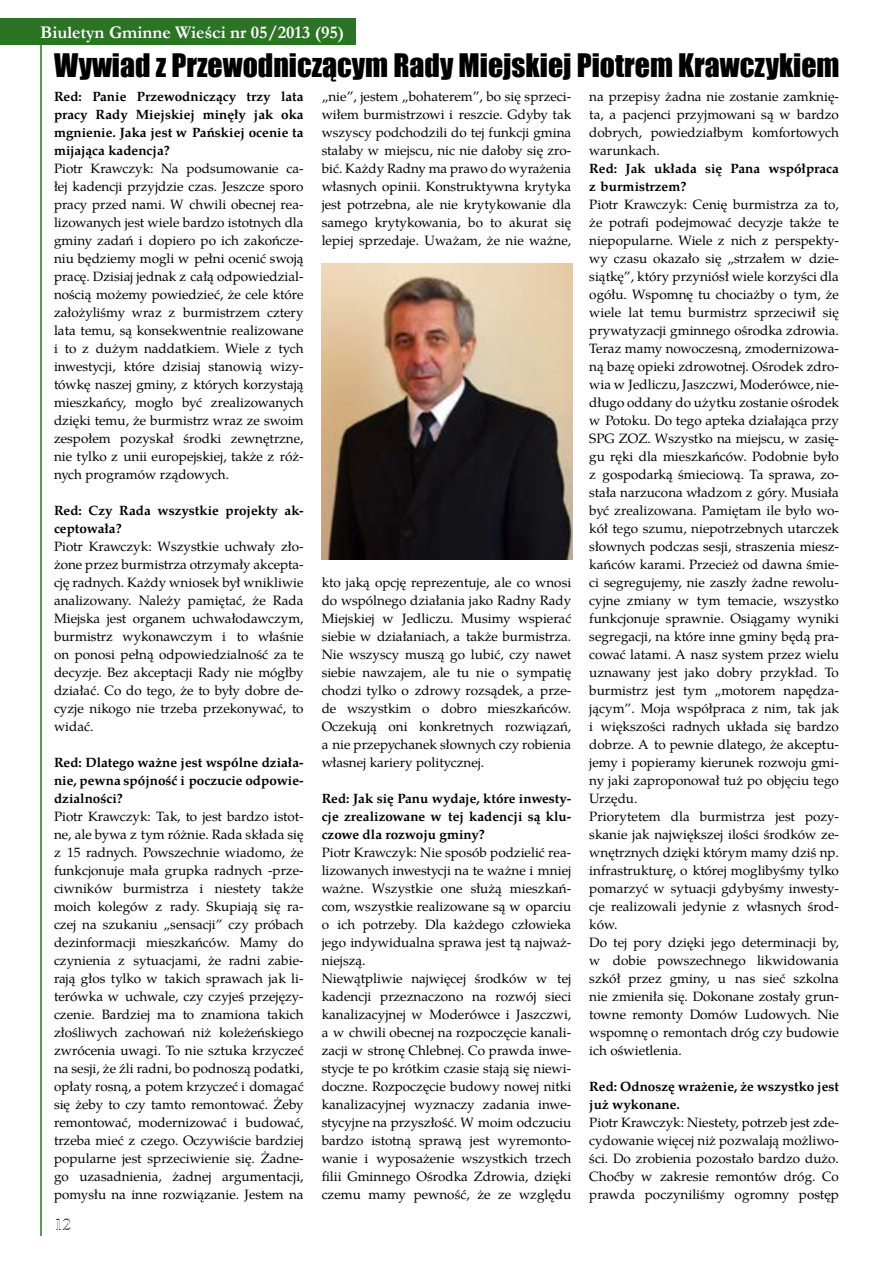
<style>
.page{position:relative;width:893px;height:1263px;background:#fff}
.page>*{position:absolute;margin:0;border:0;box-sizing:border-box;transform-origin:0 0}
.t1{font:29.7px "Impact";color:#000}
.t2{font:700 18px "Garamond";color:#fff}
.t3{font:18px "Minion Pro";color:#000}
.t4{font:13.5px/18px "Te X Gyre Pagella";color:#000;text-align:justify}
.t5{font:700 13.5px/18px "Te X Gyre Pagella";color:#000;text-align:justify}
</style>
<div class="page">
<hr style="left:40px;top:27px;width:2px;height:1209px;background:#2b7424">
<div style="left:0;top:20px;width:355px;height:25px;background:#2b7424"></div>
<svg style="left:47px;top:18px;width:309px;height:27px"></svg>
<img style="left:322px;top:264px;width:250px;height:295px">
<h2 class="t2" style="left:40px;top:17px;width:305px">Biuletyn Gminne Wieści nr 02/2014 (98)</h2>
<h2 class="t2" style="left:40px;top:20px;width:305px">Biuletyn Gminne Wieści nr 05/2013 (95)</h2>
<h1 class="t1" style="left:54px;top:42px;width:787px">Wywiad z Przewodniczącym Rady Miejskiej Piotrem Krawczykiem</h1>
<p class="t5" style="left:54px;top:87px;width:251px">Red: Panie Przewodniczący trzy lata pracy Rady Miejskiej minęły jak oka mgnienie. Jaka jest w Pańskiej ocenie ta mijająca kadencja?</p>
<p class="t4" style="left:54px;top:159px;width:251px">Piotr Krawczyk: Na podsumowanie ca&shy;łej kadencji przyjdzie czas. Jeszcze sporo pracy przed nami. W chwili obecnej rea&shy;lizowanych jest wiele bardzo istotnych dla gminy zadań i dopiero po ich zakończe&shy;niu będziemy mogli w pełni ocenić swoją pracę. Dzisiaj jednak z całą odpowiedzial&shy;nością możemy powiedzieć, że cele które założyliśmy wraz z burmistrzem cztery lata temu, są konsekwentnie realizowane i to z dużym naddatkiem. Wiele z tych inwestycji, które dzisiaj stanowią wizy&shy;tówkę naszej gminy, z których korzystają mieszkańcy, mogło być zrealizowanych dzięki temu, że burmistrz wraz ze swoim zespołem pozyskał środki zewnętrzne, nie tylko z unii europejskiej, także z róż&shy;nych programów rządowych.</p>
<p class="t5" style="left:54px;top:501px;width:251px">Red: Czy Rada wszystkie projekty ak&shy;ceptowała?</p>
<p class="t4" style="left:54px;top:537px;width:251px">Piotr Krawczyk: Wszystkie uchwały zło&shy;żone przez burmistrza otrzymały akcepta&shy;cję radnych. Każdy wniosek był wnikliwie analizowany. Należy pamiętać, że Rada Miejska jest organem uchwałodawczym, burmistrz wykonawczym i to właśnie on ponosi pełną odpowiedzialność za te decyzje. Bez akceptacji Rady nie mógłby działać. Co do tego, że to były dobre de&shy;cyzje nikogo nie trzeba przekonywać, to widać.</p>
<p class="t5" style="left:54px;top:753px;width:251px">Red: Dlatego ważne jest wspólne działa&shy;nie, pewna spójność i poczucie odpowie&shy;dzialności?</p>
<p class="t4" style="left:54px;top:807px;width:251px">Piotr Krawczyk: Tak, to jest bardzo istot&shy;ne, ale bywa z tym różnie. Rada składa się z 15 radnych. Powszechnie wiadomo, że funkcjonuje mała grupka radnych -prze&shy;ciwników burmistrza i niestety także moich kolegów z rady. Skupiają się ra&shy;czej na szukaniu „sensacji” czy próbach dezinformacji mieszkańców. Mamy do czynienia z sytuacjami, że radni zabie&shy;rają głos tylko w takich sprawach jak li&shy;terówka w uchwale, czy czyjeś przejęzy&shy;czenie. Bardziej ma to znamiona takich złośliwych zachowań niż koleżeńskiego zwrócenia uwagi. To nie sztuka krzyczeć na sesji, że źli radni, bo podnoszą podatki, opłaty rosną, a potem krzyczeć i domagać się żeby to czy tamto remontować. Żeby remontować, modernizować i budować, trzeba mieć z czego. Oczywiście bardziej popularne jest sprzeciwienie się. Żadne&shy;go uzasadnienia, żadnej argumentacji, pomysłu na inne rozwiązanie. Jestem na</p>
<h2 class="t3" style="left:54px;top:1212px;width:19px">12</h2>
<p class="t4" style="left:322px;top:86px;width:251px">„nie”, jestem „bohaterem”, bo się sprzeci&shy;wiłem burmistrzowi i reszcie. Gdyby tak wszyscy podchodzili do tej funkcji gmina stałaby w miejscu, nic nie dałoby się zro&shy;bić. Każdy Radny ma prawo do wyrażenia własnych opinii. Konstruktywna krytyka jest potrzebna, ale nie krytykowanie dla samego krytykowania, bo to akurat się lepiej sprzedaje. Uważam, że nie ważne,</p>
<p class="t4" style="left:322px;top:572px;width:251px">kto jaką opcję reprezentuje, ale co wnosi do wspólnego działania jako Radny Rady Miejskiej w Jedliczu. Musimy wspierać siebie w działaniach, a także burmistrza.<br>Nie wszyscy muszą go lubić, czy nawet siebie nawzajem, ale tu nie o sympatię chodzi tylko o zdrowy rozsądek, a prze&shy;de wszystkim o dobro mieszkańców.<br>Oczekują oni konkretnych rozwiązań, a nie przepychanek słownych czy robienia własnej kariery politycznej.</p>
<p class="t5" style="left:322px;top:788px;width:251px">Red: Jak się Panu wydaje, które inwesty&shy;cje zrealizowane w tej kadencji są klu&shy;czowe dla rozwoju gminy?</p>
<p class="t4" style="left:322px;top:842px;width:251px;text-align:left">Piotr Krawczyk: Nie sposób podzielić rea&shy;lizowanych inwestycji na te ważne i mniej ważne. Wszystkie one służą mieszkań&shy;com, wszystkie realizowane są w oparciu o ich potrzeby. Dla każdego człowieka jego indywidualna sprawa jest tą najważ&shy;niejszą.<br>Niewątpliwie najwięcej środków w tej kadencji przeznaczono na rozwój sieci kanalizacyjnej w Moderówce i Jaszczwi, a w chwili obecnej na rozpoczęcie kanali&shy;zacji w stronę Chlebnej. Co prawda inwe&shy;stycje te po krótkim czasie stają się niewi&shy;doczne. Rozpoczęcie budowy nowej nitki kanalizacyjnej wyznaczy zadania inwe&shy;stycyjne na przyszłość. W moim odczuciu bardzo istotną sprawą jest wyremonto&shy;wanie i wyposażenie wszystkich trzech filii Gminnego Ośrodka Zdrowia, dzięki czemu mamy pewność, że ze względu</p>
<p class="t4" style="left:589px;top:86px;width:251px">na przepisy żadna nie zostanie zamknię&shy;ta, a pacjenci przyjmowani są w bardzo dobrych, powiedziałbym komfortowych warunkach.</p>
<p class="t5" style="left:589px;top:158px;width:251px">Red: Jak układa się Pana współpraca z burmistrzem?</p>
<p class="t4" style="left:589px;top:194px;width:251px;text-align:left">Piotr Krawczyk: Cenię burmistrza za to, że potrafi podejmować decyzje także te niepopularne. Wiele z nich z perspekty&shy;wy czasu okazało się „strzałem w dzie&shy;siątkę”, który przyniósł wiele korzyści dla ogółu. Wspomnę tu chociażby o tym, że wiele lat temu burmistrz sprzeciwił się prywatyzacji gminnego ośrodka zdrowia.<br>Teraz mamy nowoczesną, zmodernizowa&shy;ną bazę opieki zdrowotnej. Ośrodek zdro&shy;wia w Jedliczu, Jaszczwi, Moderówce, nie&shy;długo oddany do użytku zostanie ośrodek w Potoku. Do tego apteka działająca przy SPG ZOZ. Wszystko na miejscu, w zasię&shy;gu ręki dla mieszkańców. Podobnie było z gospodarką śmieciową. Ta sprawa, zo&shy;stała narzucona władzom z góry. Musiała być zrealizowana. Pamiętam ile było wo&shy;kół tego szumu, niepotrzebnych utarczek słownych podczas sesji, straszenia miesz&shy;kańców karami. Przecież od dawna śmie&shy;ci segregujemy, nie zaszły żadne rewolu&shy;cyjne zmiany w tym temacie, wszystko funkcjonuje sprawnie. Osiągamy wyniki segregacji, na które inne gminy będą pra&shy;cować latami. A nasz system przez wielu uznawany jest jako dobry przykład. To burmistrz jest tym „motorem napędza&shy;jącym”. Moja współpraca z nim, tak jak i większości radnych układa się bardzo dobrze. A to pewnie dlatego, że akceptu&shy;jemy i popieramy kierunek rozwoju gmi&shy;ny jaki zaproponował tuż po objęciu tego Urzędu.<br>Priorytetem dla burmistrza jest pozy&shy;skanie jak największej ilości środków ze&shy;wnętrznych dzięki którym mamy dziś np. infrastrukturę, o której moglibyśmy tylko pomarzyć w sytuacji gdybyśmy inwesty&shy;cje realizowali jedynie z własnych środ&shy;ków.<br>Do tej pory dzięki jego determinacji by, w dobie powszechnego likwidowania szkół przez gminy, u nas sieć szkolna nie zmieniła się. Dokonane zostały grun&shy;towne remonty Domów Ludowych. Nie wspomnę o remontach dróg czy budowie ich oświetlenia.</p>
<p class="t5" style="left:589px;top:1076px;width:251px">Red: Odnoszę wrażenie, że wszystko jest już wykonane.</p>
<p class="t4" style="left:589px;top:1112px;width:251px">Piotr Krawczyk: Niestety, potrzeb jest zde&shy;cydowanie więcej niż pozwalają możliwo&shy;ści. Do zrobienia pozostało bardzo dużo.<br>Choćby w zakresie remontów dróg. Co prawda poczyniliśmy ogromny postęp</p>
</div>
